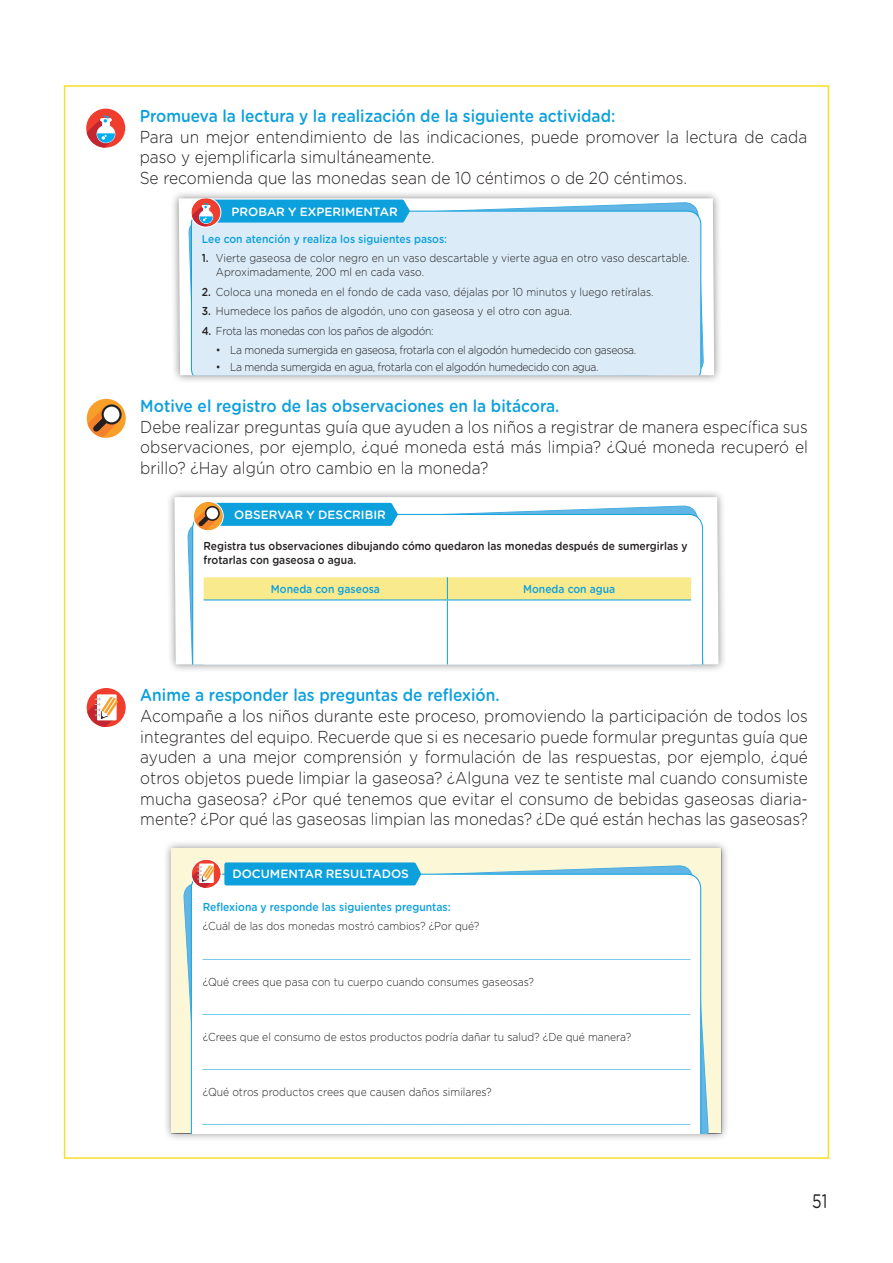
<style>
.page{position:relative;width:893px;height:1263px;background:#fff}
.page>*{position:absolute;margin:0;border:0;box-sizing:border-box;transform-origin:0 0}
.t1{font:19.5px "Gotham Rounded";color:#231f20;scale:.8 1}
.t2{font:300 17.25px/20.7px "Gotham Rounded";color:#231f20;text-align:justify;scale:.9 1}
.t3{font:500 17.25px "Gotham Rounded";color:#0ca0dc;scale:.9 1}
.t4{font:500 12px "Gotham Rounded";color:#fff}
.t5{font:300 11.55px/13.8px "Gotham Rounded";color:#231f20;scale:.9 1}
.t6{font:300 11.55px "Gotham Rounded";color:#0ca0dc;scale:.9 1}
.t7{font:300 11.55px "Gotham Rounded";letter-spacing:-.03em;color:#231f20;scale:.9 1}
.t8{font:500 11.55px "Gotham Rounded";color:#0ca0dc;scale:.9 1}
.t9{font:500 11.55px/13.8px "Gotham Rounded";color:#231f20;scale:.9 1}
.s1{font-weight:500}
</style>
<div class="page">
<div style="left:86px;top:109px;width:39px;height:39px;background:#ef3e2e;border-radius:50%"></div>
<svg style="left:86px;top:113px;width:30px;height:35px"></svg>
<div style="left:170px;top:190px;width:553px;height:194px;background:#231f20;opacity:.5"></div>
<svg style="left:179px;top:198px;width:535px;height:177px"></svg>
<svg style="left:189px;top:202px;width:515px;height:173px"></svg>
<div style="left:191px;top:210px;width:511px;height:165px;background:#dbecf8"></div>
<svg style="left:190px;top:198px;width:220px;height:29px;background:#4facd6"></svg>
<div style="left:87px;top:399px;width:39px;height:39px;background:#f89f29;border-radius:50%"></div>
<svg style="left:87px;top:407px;width:32px;height:31px"></svg>
<svg style="left:102px;top:404px;width:20px;height:20px"></svg>
<div style="left:104px;top:407px;width:15px;height:15px;background:#fff;border-radius:50%"></div>
<div style="left:166px;top:489px;width:561px;height:184px;background:#231f20;opacity:.5"></div>
<svg style="left:174px;top:497px;width:544px;height:167px"></svg>
<svg style="left:188px;top:506px;width:520px;height:158px"></svg>
<svg style="left:192px;top:513px;width:511px;height:151px"></svg>
<svg style="left:204px;top:577px;width:487px;height:87px"></svg>
<hr style="left:204px;top:599px;width:243px;height:1px;background:#0ca0dc">
<hr style="left:447px;top:599px;width:244px;height:1px;background:#0ca0dc">
<hr style="left:447px;top:600px;width:1px;height:64px;background:#0ca0dc">
<svg style="left:194px;top:503px;width:204px;height:28px"></svg>
<svg style="left:205px;top:506px;width:15px;height:15px"></svg>
<div style="left:206px;top:507px;width:12px;height:12px;background:#fff;border-radius:50%"></div>
<div style="left:193px;top:501px;width:31px;height:30px;border:1px solid #fff;border-radius:50%"></div>
<div style="left:87px;top:688px;width:39px;height:39px;background:#ef3e2e;border-radius:50%"></div>
<svg style="left:87px;top:694px;width:31px;height:33px"></svg>
<div style="left:163px;top:840px;width:567px;height:302px;background:#231f20;opacity:.5"></div>
<div style="left:172px;top:848px;width:549px;height:285px;background:#fcf7d7"></div>
<svg style="left:183px;top:865px;width:526px;height:268px"></svg>
<div style="left:191px;top:874px;width:510px;height:259px;background:#fff"></div>
<div style="left:224px;top:862px;width:197px;height:23px;background:#0ca0dc"></div>
<svg style="left:191px;top:859px;width:30px;height:29px"></svg>
<div style="left:199px;top:863px;width:15px;height:20px;background:#fff"></div>
<svg style="left:191px;top:865px;width:24px;height:23px"></svg>
<div style="left:191px;top:859px;width:31px;height:30px;border:1px solid #fff;border-radius:50%"></div>
<p class="t3" style="left:140px;top:103px;width:530px">Promueva la lectura y la realización de la siguiente actividad:</p>
<p class="t2" style="left:140px;top:125px;width:743px;text-align:left">Para un mejor entendimiento de las indicaciones, puede promover la lectura de cada paso y ejemplificarla simultáneamente.<br>Se recomienda que las monedas sean de 10 céntimos o de 20 céntimos.</p>
<p class="t4" style="left:231px;top:203px;width:168px">PROBAR Y EXPERIMENTAR</p>
<p class="t8" style="left:202px;top:231px;width:274px">Lee con atención y realiza los siguientes pasos:</p>
<p class="t5" style="left:216px;top:251px;width:528px;text-indent:-14px"><span class="s1">1.</span> Vierte gaseosa de color negro en un vaso descartable y vierte agua en otro vaso descartable.<br>Aproximadamente, 200 ml en cada vaso.</p>
<p class="t5" style="left:202px;top:284px;width:503px"><span class="s1">2.</span> Coloca una moneda en el fondo de cada vaso, déjalas por 10 minutos y luego retíralas.</p>
<p class="t5" style="left:202px;top:304px;width:413px"><span class="s1">3.</span> Humedece los paños de algodón, uno con gaseosa y el otro con agua.</p>
<p class="t7" style="left:202px;top:323px;width:259px"><span class="s1">4.</span> Frota las monedas con los paños de algodón:</p>
<p class="t7" style="left:216px;top:342px;width:468px">• La moneda sumergida en gaseosa, frotarla con el algodón humedecido con gaseosa.</p>
<p class="t7" style="left:216px;top:359px;width:427px">• La menda sumergida en agua, frotarla con el algodón humedecido con agua.</p>
<p class="t3" style="left:140px;top:394px;width:467px">Motive el registro de las observaciones en la bitácora.</p>
<p class="t2" style="left:140px;top:415px;width:743px">Debe realizar preguntas guía que ayuden a los niños a registrar de manera específica sus observaciones, por ejemplo, ¿qué moneda está más limpia? ¿Qué moneda recuperó el brillo? ¿Hay algún otro cambio en la moneda?</p>
<p class="t4" style="left:234px;top:506px;width:153px">OBSERVAR Y DESCRIBIR</p>
<p class="t9" style="left:204px;top:539px;width:539px">Registra tus observaciones dibujando cómo quedaron las monedas después de sumergirlas y frotarlas con gaseosa o agua.</p>
<p class="t8" style="left:271px;top:581px;width:123px">Moneda con gaseosa</p>
<p class="t8" style="left:523px;top:581px;width:104px">Moneda con agua</p>
<p class="t3" style="left:140px;top:683px;width:401px">Anime a responder las preguntas de reflexión.</p>
<p class="t2" style="left:140px;top:705px;width:743px">Acompañe a los niños durante este proceso, promoviendo la participación de todos los integrantes del equipo. Recuerde que si es necesario puede formular preguntas guía que ayuden a una mejor comprensión y formulación de las respuestas, por ejemplo, ¿qué otros objetos puede limpiar la gaseosa? ¿Alguna vez te sentiste mal cuando consumiste mucha gaseosa? ¿Por qué tenemos que evitar el consumo de bebidas gaseosas diaria&shy;mente? ¿Por qué las gaseosas limpian las monedas? ¿De qué están hechas las gaseosas?</p>
<p class="t4" style="left:232px;top:865px;width:178px">DOCUMENTAR RESULTADOS</p>
<p class="t8" style="left:203px;top:898px;width:277px">Reflexiona y responde las siguientes preguntas:</p>
<p class="t5" style="left:203px;top:919px;width:309px">¿Cuál de las dos monedas mostró cambios? ¿Por qué?</p>
<p class="t6" style="left:203px;top:946px;width:543px">_____________________________________________________________________________</p>
<p class="t5" style="left:203px;top:974px;width:370px">¿Qué crees que pasa con tu cuerpo cuando consumes gaseosas?</p>
<p class="t6" style="left:203px;top:1001px;width:543px">_____________________________________________________________________________</p>
<p class="t5" style="left:203px;top:1029px;width:478px">¿Crees que el consumo de estos productos podría dañar tu salud? ¿De qué manera?</p>
<p class="t6" style="left:203px;top:1056px;width:543px">_____________________________________________________________________________</p>
<p class="t5" style="left:203px;top:1084px;width:323px">¿Qué otros productos crees que causen daños similares?</p>
<p class="t6" style="left:203px;top:1111px;width:543px">_____________________________________________________________________________</p>
<p class="t1" style="left:812px;top:1188px;width:20px">51</p>
</div>
